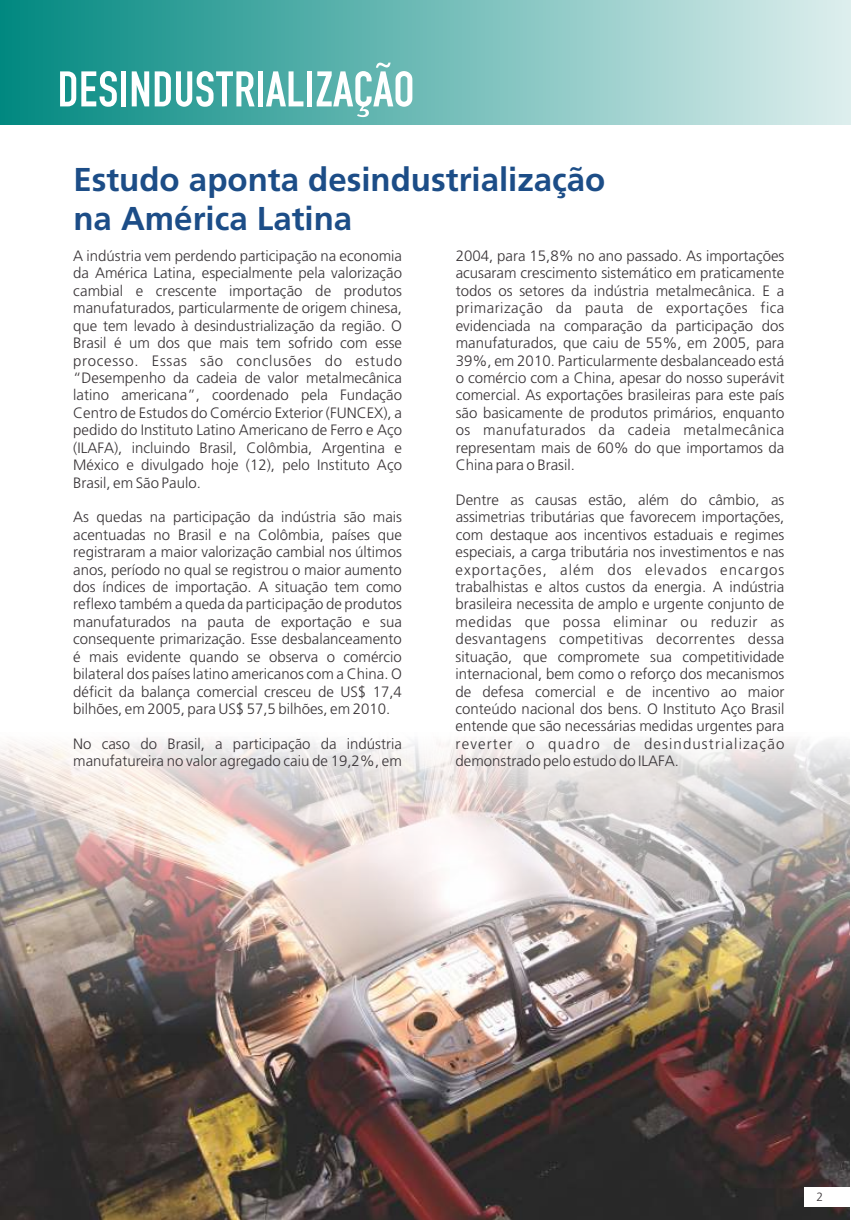
<style>
.page{position:relative;width:851px;height:1221px;background:#fff}
.page>*{position:absolute;margin:0;border:0;box-sizing:border-box;transform-origin:0 0}
.t1{font:52.5px "Fette Engschrift";color:#fff}
.t2{font:700 33px/39.2px "Frutiger LT";color:#1c4d87}
.t3{font:300 15px/17.4px "Frutiger LT";color:#383336}
.t4{font:300 15px "Frutiger LT";letter-spacing:.025em;color:#383336}
.t5{font:300 15px "Frutiger LT";letter-spacing:.03em;color:#383336}
.t6{font:300 15px "Frutiger LT";letter-spacing:.075em;color:#383336}
.t7{font:300 15px "Frutiger LT";letter-spacing:.045em;color:#383336}
.t8{font:300 15px "Frutiger LT";letter-spacing:.06em;color:#383336}
.t9{font:300 12px "Frutiger LT";color:#383336}
</style>
<div class="page">
<img style="left:0;top:739px;width:849px;height:480px">
<img style="left:0;top:0;width:850px;height:124px">
<div style="left:804px;top:1187px;width:46px;height:19px;background:#fff"></div>
<h1 class="t1" style="left:57px;top:58px;width:359px">DESINDUSTRIALIZAÇÃO</h1>
<h2 class="t2" style="left:73px;top:162px;width:533px">Estudo aponta desindustrialização na América Latina</h2>
<p class="t3" style="left:73px;top:248px;width:330px">A indústria vem perdendo participação na economia</p>
<p class="t3" style="left:455px;top:248px;width:330px">2004, para 15,8% no ano passado. As importações</p>
<p class="t3" style="left:73px;top:266px;width:330px">da América Latina, especialmente pela valorização</p>
<p class="t3" style="left:455px;top:266px;width:330px">acusaram crescimento sistemático em praticamente</p>
<p class="t3" style="left:73px;top:283px;width:330px">cambial e crescente importação de produtos</p>
<p class="t3" style="left:455px;top:283px;width:330px">todos os setores da indústria metalmecânica. E a</p>
<p class="t3" style="left:73px;top:300px;width:330px">manufaturados, particularmente de origem chinesa,</p>
<p class="t5" style="left:455px;top:302px;width:330px">primarização da pauta de exportações fica</p>
<p class="t3" style="left:73px;top:318px;width:330px">que tem levado à desindustrialização da região. O</p>
<p class="t3" style="left:455px;top:318px;width:330px">evidenciada na comparação da participação dos</p>
<p class="t3" style="left:73px;top:335px;width:330px">Brasil é um dos que mais tem sofrido com esse</p>
<p class="t3" style="left:455px;top:335px;width:330px">manufaturados, que caiu de 55%, em 2005, para</p>
<p class="t7" style="left:73px;top:354px;width:330px">processo. Essas são conclusões do estudo</p>
<p class="t3" style="left:455px;top:353px;width:330px">39%, em 2010. Particularmente desbalanceado está</p>
<p class="t3" style="left:73px;top:370px;width:330px">“Desempenho da cadeia de valor metalmecânica</p>
<p class="t3" style="left:455px;top:370px;width:330px">o comércio com a China, apesar do nosso superávit</p>
<p class="t3" style="left:73px;top:387px;width:330px">latino americana”, coordenado pela Fundação</p>
<p class="t3" style="left:455px;top:387px;width:330px">comercial. As exportações brasileiras para este país</p>
<p class="t3" style="left:73px;top:405px;width:330px">Centro de Estudos do Comércio Exterior (FUNCEX), a</p>
<p class="t3" style="left:455px;top:405px;width:330px">são basicamente de produtos primários, enquanto</p>
<p class="t3" style="left:73px;top:422px;width:330px">pedido do Instituto Latino Americano de Ferro e Aço</p>
<p class="t4" style="left:455px;top:424px;width:330px">os manufaturados da cadeia metalmecânica</p>
<p class="t3" style="left:73px;top:440px;width:330px">(ILAFA), incluindo Brasil, Colômbia, Argentina e</p>
<p class="t3" style="left:455px;top:440px;width:330px">representam mais de 60% do que importamos da</p>
<p class="t3" style="left:73px;top:457px;width:330px">México e divulgado hoje (12), pelo Instituto Aço</p>
<p class="t3" style="left:455px;top:457px;width:121px">China para o Brasil.</p>
<p class="t3" style="left:73px;top:474px;width:129px">Brasil, em São Paulo.</p>
<p class="t3" style="left:455px;top:492px;width:330px">Dentre as causas estão, além do câmbio, as</p>
<p class="t3" style="left:73px;top:509px;width:330px">As quedas na participação da indústria são mais</p>
<p class="t3" style="left:455px;top:509px;width:330px">assimetrias tributárias que favorecem importações,</p>
<p class="t3" style="left:73px;top:527px;width:330px">acentuadas no Brasil e na Colômbia, países que</p>
<p class="t3" style="left:455px;top:527px;width:330px">com destaque aos incentivos estaduais e regimes</p>
<p class="t3" style="left:73px;top:544px;width:330px">registraram a maior valorização cambial nos últimos</p>
<p class="t3" style="left:455px;top:544px;width:330px">especiais, a carga tributária nos investimentos e nas</p>
<p class="t3" style="left:73px;top:562px;width:330px">anos, período no qual se registrou o maior aumento</p>
<p class="t8" style="left:455px;top:563px;width:330px">exportações, além dos elevados encargos</p>
<p class="t3" style="left:73px;top:579px;width:330px">dos índices de importação. A situação tem como</p>
<p class="t3" style="left:455px;top:579px;width:330px">trabalhistas e altos custos da energia. A indústria</p>
<p class="t3" style="left:73px;top:596px;width:330px">reflexo também a queda da participação de produtos</p>
<p class="t3" style="left:455px;top:596px;width:330px">brasileira necessita de amplo e urgente conjunto de</p>
<p class="t3" style="left:73px;top:614px;width:330px">manufaturados na pauta de exportação e sua</p>
<p class="t5" style="left:455px;top:615px;width:330px">medidas que possa eliminar ou reduzir as</p>
<p class="t3" style="left:73px;top:631px;width:330px">consequente primarização. Esse desbalanceamento</p>
<p class="t4" style="left:455px;top:633px;width:330px">desvantagens competitivas decorrentes dessa</p>
<p class="t3" style="left:73px;top:649px;width:330px">é mais evidente quando se observa o comércio</p>
<p class="t3" style="left:455px;top:649px;width:330px">situação, que compromete sua competitividade</p>
<p class="t3" style="left:73px;top:666px;width:330px">bilateral dos países latino americanos com a China. O</p>
<p class="t3" style="left:455px;top:666px;width:330px">internacional, bem como o reforço dos mecanismos</p>
<p class="t3" style="left:73px;top:683px;width:330px">déficit da balança comercial cresceu de US$ 17,4</p>
<p class="t3" style="left:455px;top:683px;width:330px">de defesa comercial e de incentivo ao maior</p>
<p class="t3" style="left:73px;top:701px;width:318px">bilhões, em 2005, para US$ 57,5 bilhões, em 2010.</p>
<p class="t3" style="left:455px;top:701px;width:330px">conteúdo nacional dos bens. O Instituto Aço Brasil entende que são necessárias medidas urgentes para</p>
<p class="t3" style="left:73px;top:736px;width:330px">No caso do Brasil, a participação da indústria</p>
<p class="t6" style="left:455px;top:737px;width:330px">reverter o quadro de desindustrialização</p>
<p class="t3" style="left:73px;top:753px;width:330px">manufatureira no valor agregado caiu de 19,2%, em</p>
<p class="t3" style="left:455px;top:753px;width:225px">demonstrado pelo estudo do ILAFA.</p>
<p class="t9" style="left:812px;top:1192px;width:12px">32</p>
</div>
